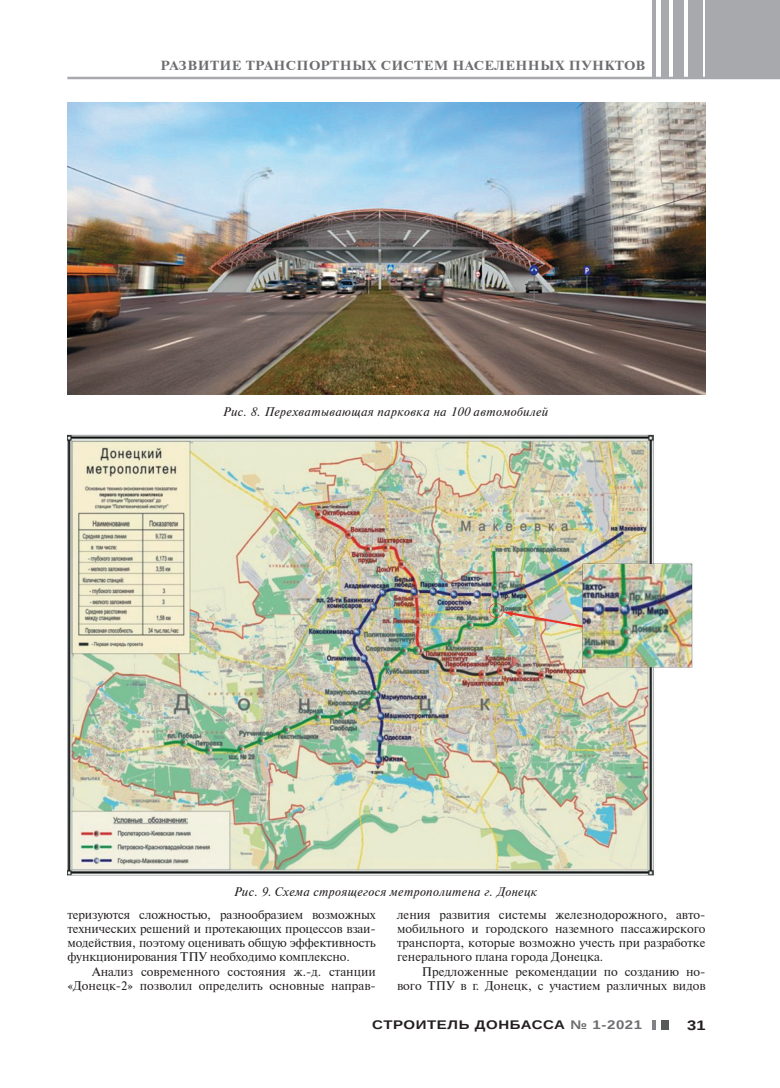
<style>
.page{position:relative;width:780px;height:1088px;background:#fff}
.page>*{position:absolute;margin:0;border:0;box-sizing:border-box;transform-origin:0 0}
.t1{font:700 13.75px "Arimo";color:#231f20;scale:1.2 1}
.t2{font:700 13.12px "Newton C";letter-spacing:.035em;color:#6c6d70;scale:1.1 1}
.t3{font:12.5px/14.1px "Newton C";color:#231f20;text-align:justify}
.t4{font:italic 12.5px "Newton C";letter-spacing:.03em;color:#231f20}
.t5{font:700 12.5px "Arimo";letter-spacing:.04em;color:#231f20;scale:1.2 1}
.s1{color:#6c6d70}
</style>
<div class="page">
<div style="left:705px;top:0;width:75px;height:78px;background:#a8a9ad"></div>
<div style="left:688px;top:0;width:14px;height:78px;background:#a8a9ad"></div>
<div style="left:673px;top:0;width:10px;height:78px;background:#a8a9ad"></div>
<div style="left:661px;top:0;width:7px;height:78px;background:#a8a9ad"></div>
<hr style="left:652px;top:0;width:4px;height:78px;background:#a8a9ad">
<div style="left:661px;top:1020px;width:7px;height:9px;background:#57585a"></div>
<svg style="left:652px;top:1020px;width:4px;height:9px"></svg>
<hr style="left:67px;top:77px;width:713px;height:2px;background:#a8a9ad">
<img style="left:67px;top:102px;width:638px;height:293px">
<img style="left:67px;top:435px;width:626px;height:440px">
<p class="t2" style="left:160px;top:58px;width:442px">РАЗВИТИЕ ТРАНСПОРТНЫХ СИСТЕМ НАСЕЛЕННЫХ ПУНКТОВ</p>
<p class="t4" style="left:223px;top:405px;width:327px">Рис. 8. Перехватывающая парковка на 100 автомобилей</p>
<p class="t4" style="left:234px;top:885px;width:305px">Рис. 9. Схема строящегося метрополитена г. Донецк</p>
<p class="t3" style="left:67px;top:908px;width:310px">теризуются сложностью, разнообразием возможных технических решений и протекающих процессов взаи&shy;модействия, поэтому оценивать общую эффективность функционирования ТПУ необходимо комплексно.</p>
<p class="t3" style="left:67px;top:964px;width:310px;text-align:right">Анализ современного состояния ж.-д. станции «Донецк-2» позволил определить основные направ-</p>
<p class="t3" style="left:397px;top:908px;width:310px">ления развития системы железнодорожного, авто&shy;мобильного и городского наземного пассажирского транспорта, которые возможно учесть при разработке генерального плана города Донецка.</p>
<p class="t3" style="left:397px;top:964px;width:310px;text-align:right">Предложенные рекомендации по созданию но&shy;вого ТПУ в г. Донецк, с участием различных видов</p>
<p class="t5" style="left:372px;top:1016px;width:226px">СТРОИТЕЛЬ ДОНБАССА <span class="s1">№ 1-2021</span></p>
<p class="t1" style="left:687px;top:1016px;width:17px">31</p>
</div>
